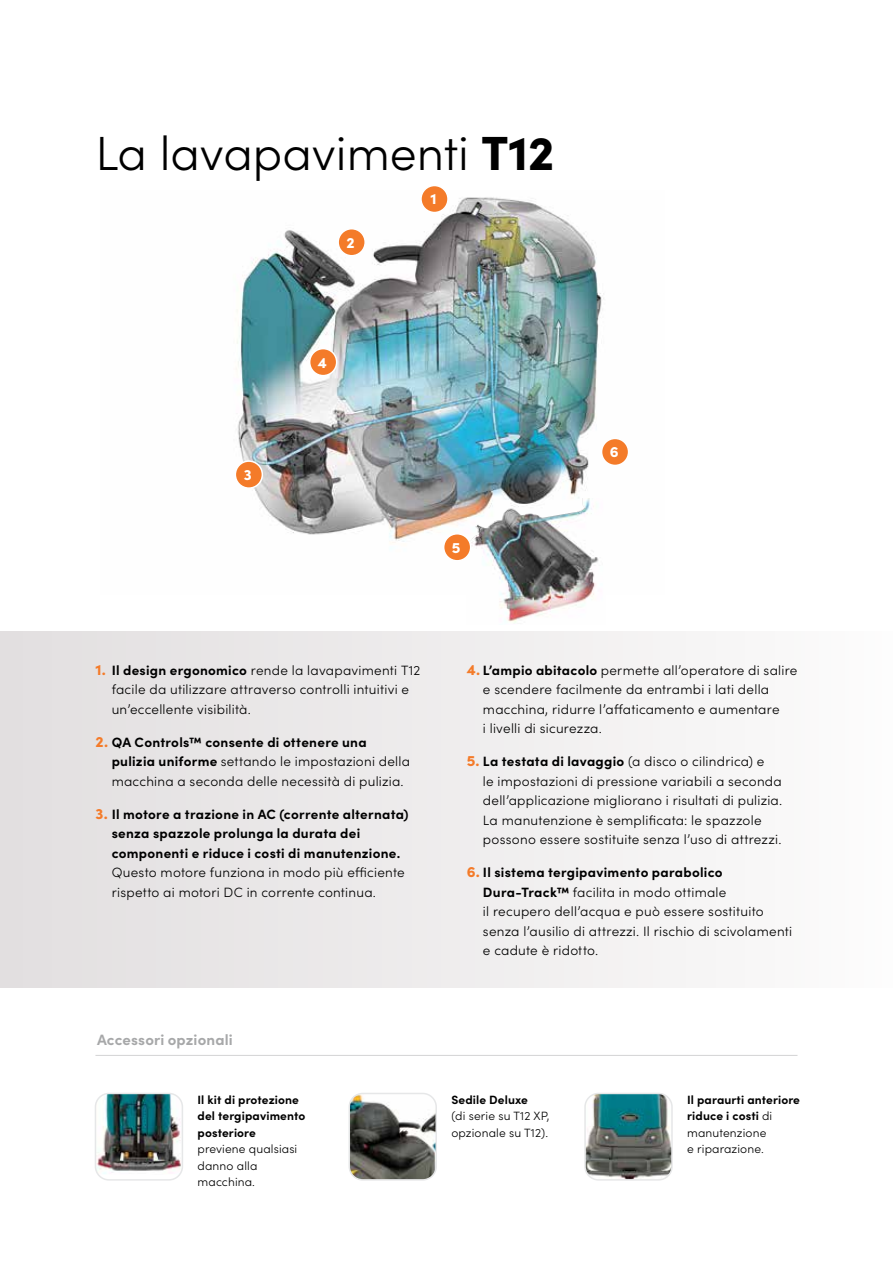
<style>
.page{position:relative;width:893px;height:1263px;background:#fff}
.page>*{position:absolute;margin:0;border:0;box-sizing:border-box;transform-origin:0 0}
.t1{font:300 48px "Sofia Pro";color:#000}
.t2{font:700 15px "Sofia Pro";letter-spacing:.01em;color:#a7a8a9}
.t3{font:900 15px "Sofia Pro";color:#fff}
.t4{font:300 13.5px/19.5px "Sofia Pro";letter-spacing:.02em;color:#000}
.t5{font:700 13.5px/19.5px "Sofia Pro";letter-spacing:.02em;color:#000}
.t6{font:700 12px/16.5px "Sofia Pro";letter-spacing:.01em;color:#000}
.t7{font:300 12px/16.5px "Sofia Pro";letter-spacing:.01em;color:#000}
.s1{font-weight:900}
.s2{font-weight:900;font-size:15px;color:#f47b29}
.s3{font-weight:700}
.s4{font-weight:300}
</style>
<div class="page">
<img style="left:236px;top:197px;width:372px;height:346px">
<div style="left:0;top:631px;width:893px;height:356px;background:linear-gradient(to right,#e1dedf,#fcfbfb)"></div>
<div style="left:235px;top:461px;width:27px;height:27px;background:#f47b29;border-radius:50%"></div>
<div style="left:235px;top:460px;width:28px;height:29px;border:2px solid #fff;border-radius:50%"></div>
<div style="left:310px;top:349px;width:27px;height:27px;background:#f47b29;border-radius:50%"></div>
<div style="left:309px;top:348px;width:28px;height:28px;border:2px solid #fff;border-radius:50%"></div>
<div style="left:602px;top:438px;width:27px;height:27px;background:#f47b29;border-radius:50%"></div>
<div style="left:601px;top:438px;width:28px;height:28px;border:2px solid #fff;border-radius:50%"></div>
<img style="left:95px;top:1093px;width:85px;height:81px">
<div style="left:95px;top:1093px;width:88px;height:87px;border:2px solid #e6e7e8;border-radius:14px"></div>
<img style="left:351px;top:1093px;width:83px;height:87px">
<div style="left:348px;top:1093px;width:89px;height:87px;border:2px solid #e6e7e8;border-radius:14px"></div>
<hr style="left:95px;top:1055px;width:702px;height:1px;background:#d3d3d4">
<img style="left:467px;top:499px;width:138px;height:124px">
<div style="left:421px;top:185px;width:27px;height:27px;background:#f47b29;border-radius:50%"></div>
<div style="left:420px;top:185px;width:29px;height:28px;border:2px solid #fff;border-radius:50%"></div>
<div style="left:338px;top:229px;width:27px;height:27px;background:#f47b29;border-radius:50%"></div>
<div style="left:337px;top:228px;width:29px;height:28px;border:2px solid #fff;border-radius:50%"></div>
<div style="left:444px;top:534px;width:27px;height:27px;background:#f47b29;border-radius:50%"></div>
<div style="left:443px;top:533px;width:28px;height:28px;border:2px solid #fff;border-radius:50%"></div>
<img style="left:587px;top:1096px;width:83px;height:84px">
<div style="left:584px;top:1093px;width:89px;height:87px;border:2px solid #e6e7e8;border-radius:14px"></div>
<h1 class="t1" style="left:95px;top:118px;width:460px">La lavapavimenti <span class="s1">T12</span></h1>
<p class="t3" style="left:244px;top:463px;width:9px">3</p>
<p class="t3" style="left:347px;top:231px;width:10px">2</p>
<p class="t3" style="left:318px;top:350px;width:11px">4</p>
<p class="t3" style="left:430px;top:187px;width:8px">1</p>
<p class="t3" style="left:452px;top:536px;width:10px">5</p>
<p class="t3" style="left:610px;top:440px;width:10px">6</p>
<p class="t4" style="left:112px;top:660px;width:310px;text-indent:-16px"><span class="s2">1.</span> <span class="s3">Il design ergonomico</span> rende la lavapavimenti T12 facile da utilizzare attraverso controlli intuitivi e un’eccellente visibilità.</p>
<p class="t4" style="left:112px;top:732px;width:300px;text-indent:-16px"><span class="s2">2.</span> <span class="s3">QA Controls™ consente di ottenere una pulizia uniforme</span> settando le impostazioni della macchina a seconda delle necessità di pulizia.</p>
<p class="t5" style="left:112px;top:803px;width:298px;text-indent:-16px"><span class="s2">3.</span> Il motore a trazione in AC (corrente alternata) senza spazzole prolunga la durata dei componenti e riduce i costi di manutenzione.</p>
<p class="t4" style="left:112px;top:862px;width:295px">Questo motore funziona in modo più efficiente rispetto ai motori DC in corrente continua.</p>
<p class="t2" style="left:97px;top:1028px;width:137px">Accessori opzionali</p>
<p class="t6" style="left:198px;top:1090px;width:109px">Il kit di protezione del tergipavimento posteriore</p>
<p class="t7" style="left:198px;top:1140px;width:101px">previene qualsiasi danno alla macchina.</p>
<p class="t4" style="left:483px;top:660px;width:316px;text-indent:-16px"><span class="s2">4.</span> <span class="s3">L’ampio abitacolo</span> permette all’operatore di salire e scendere facilmente da entrambi i lati della macchina, ridurre l’affaticamento e aumentare<br>i livelli di sicurezza.</p>
<p class="t4" style="left:483px;top:751px;width:301px;text-indent:-16px"><span class="s2">5.</span> <span class="s3">La testata di lavaggio</span> (a disco o cilindrica) e<br>le impostazioni di pressione variabili a seconda dell’applicazione migliorano i risultati di pulizia.<br>La manutenzione è semplificata: le spazzole possono essere sostituite senza l’uso di attrezzi.</p>
<p class="t4" style="left:483px;top:862px;width:311px;text-indent:-16px"><span class="s2">6.</span> <span class="s3">Il sistema tergipavimento parabolico Dura-Track™</span> facilita in modo ottimale<br>il recupero dell’acqua e può essere sostituito senza l’ausilio di attrezzi. Il rischio di scivolamenti e cadute è ridotto.</p>
<p class="t6" style="left:451px;top:1090px;width:78px">Sedile Deluxe</p>
<p class="t7" style="left:451px;top:1107px;width:100px">(di serie su T12 XP, opzionale su T12).</p>
<p class="t6" style="left:687px;top:1090px;width:114px">Il paraurti anteriore riduce i costi <span class="s4">di manutenzione<br>e riparazione.</span></p>
</div>
